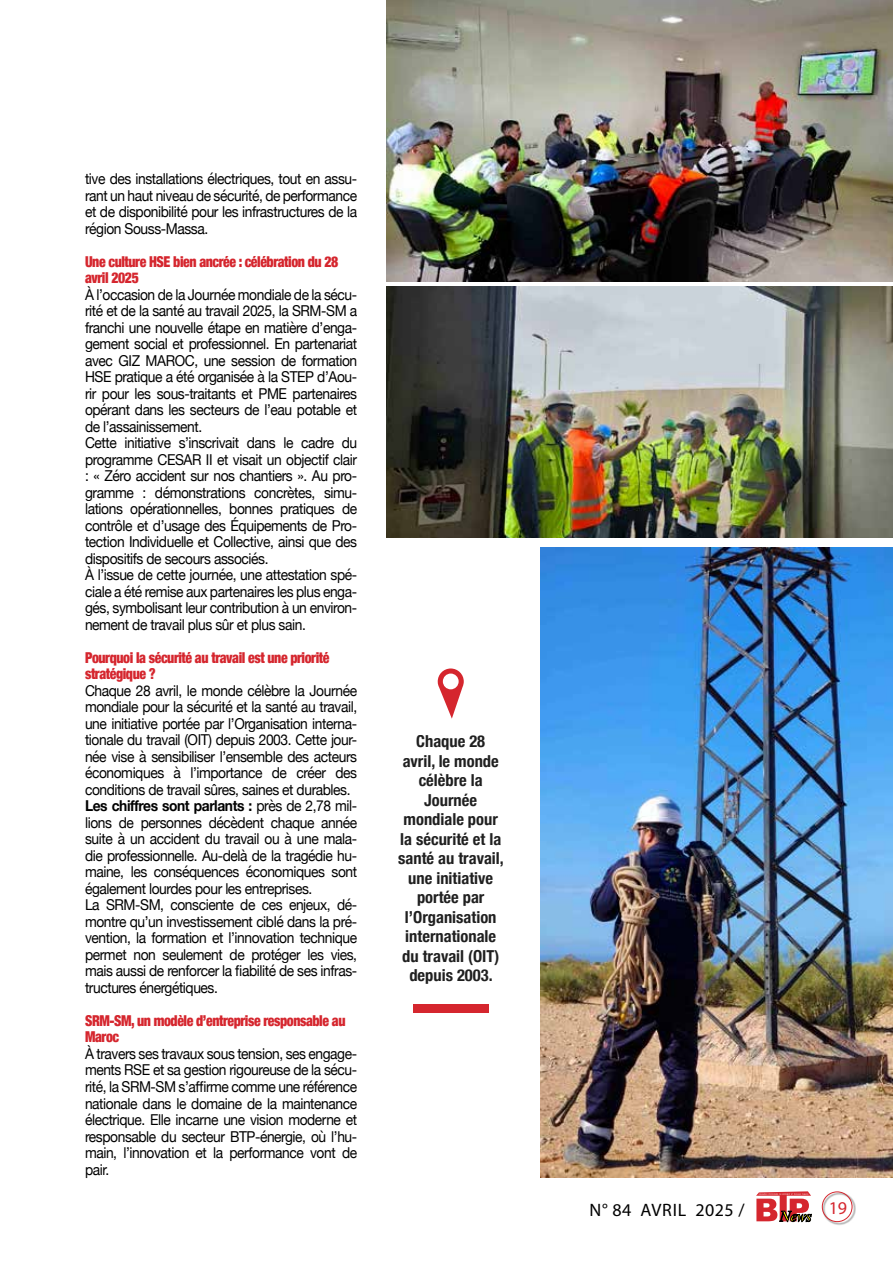
<style>
.page{position:relative;width:893px;height:1263px;background:#fff}
.page>*{position:absolute;margin:0;border:0;box-sizing:border-box;transform-origin:0 0}
.t1{font:18px "Myriad Pro";letter-spacing:.025em;color:#000}
.t2{font:18px "Myriad Pro";color:#d5262e}
.t3{font:700 condensed 16.5px/19.5px "Helvetica Neue";color:#000;text-align:center}
.t4{font:15px/16.5px "Helvetica Neue";letter-spacing:-.03em;color:#000;text-align:justify;scale:.92 1}
.t5{font:900 condensed 15px/16.5px "Helvetica Neue";letter-spacing:-.03em;color:#d5262e;scale:.92 1}
.s1{font-weight:700}
</style>
<div class="page">
<div style="left:822px;top:1192px;width:34px;height:33px;background:#000;opacity:.63"></div>
<div style="left:822px;top:1191px;width:30px;height:31px;border:1px solid #d5262e;border-radius:50%"></div>
<svg style="left:756px;top:1191px;width:55px;height:31px"></svg>
<div style="left:413px;top:1004px;width:75px;height:8px;background:#d5262e"></div>
<svg style="left:438px;top:668px;width:26px;height:51px"></svg>
<img style="left:387px;top:287px;width:506px;height:251px">
<img style="left:387px;top:0;width:506px;height:281px">
<img style="left:540px;top:547px;width:353px;height:631px">
<p class="t4" style="left:85px;top:172px;width:297px">tive des installations électriques, tout en assu&shy;rant un haut niveau de sécurité, de performance et de disponibilité pour les infrastructures de la région Souss-Massa.</p>
<p class="t5" style="left:85px;top:252px;width:277px">Une culture HSE bien ancrée : célébration du 28 avril 2025</p>
<p class="t4" style="left:85px;top:287px;width:297px;text-align:left">À l’occasion de la Journée mondiale de la sécu&shy;rité et de la santé au travail 2025, la SRM-SM a franchi une nouvelle étape en matière d’enga&shy;gement social et professionnel. En partenariat avec GIZ MAROC, une session de formation HSE pratique a été organisée à la STEP d’Aou&shy;rir pour les sous-traitants et PME partenaires opérant dans les secteurs de l’eau potable et de l’assainissement.<br>Cette initiative s’inscrivait dans le cadre du programme CESAR II et visait un objectif clair : « Zéro accident sur nos chantiers ». Au pro&shy;gramme : démonstrations concrètes, simu&shy;lations opérationnelles, bonnes pratiques de contrôle et d’usage des Équipements de Pro&shy;tection Individuelle et Collective, ainsi que des dispositifs de secours associés.<br>À l’issue de cette journée, une attestation spé&shy;ciale a été remise aux partenaires les plus enga&shy;gés, symbolisant leur contribution à un environ&shy;nement de travail plus sûr et plus sain.</p>
<p class="t5" style="left:85px;top:648px;width:267px">Pourquoi la sécurité au travail est une priorité stratégique ?</p>
<p class="t4" style="left:85px;top:683px;width:297px;text-align:left">Chaque 28 avril, le monde célèbre la Journée mondiale pour la sécurité et la santé au travail, une initiative portée par l’Organisation interna&shy;tionale du travail (OIT) depuis 2003. Cette jour&shy;née vise à sensibiliser l’ensemble des acteurs économiques à l’importance de créer des conditions de travail sûres, saines et durables.<br><span class="s1">Les chiffres sont parlants :</span> près de 2,78 mil&shy;lions de personnes décèdent chaque année suite à un accident du travail ou à une mala&shy;die professionnelle. Au-delà de la tragédie hu&shy;maine, les conséquences économiques sont également lourdes pour les entreprises.<br>La SRM-SM, consciente de ces enjeux, dé&shy;montre qu’un investissement ciblé dans la pré&shy;vention, la formation et l’innovation technique permet non seulement de protéger les vies, mais aussi de renforcer la fiabilité de ses infras&shy;tructures énergétiques.</p>
<p class="t5" style="left:85px;top:1011px;width:285px">SRM-SM, un modèle d’entreprise responsable au<br>Maroc</p>
<p class="t4" style="left:85px;top:1046px;width:297px">À travers ses travaux sous tension, ses engage&shy;ments RSE et sa gestion rigoureuse de la sécu&shy;rité, la SRM-SM s’affirme comme une référence nationale dans le domaine de la maintenance électrique. Elle incarne une vision moderne et responsable du secteur BTP-énergie, où l’hu&shy;main, l’innovation et la performance vont de pair.</p>
<p class="t3" style="left:398px;top:730px;width:107px">Chaque 28 avril, le monde célèbre la<br>Journée mondiale pour la sécurité et la santé au travail, une initiative portée par l’Organisation internationale du travail (OIT) depuis 2003.</p>
<p class="t1" style="left:590px;top:1199px;width:157px">N° 84 AVRIL 2025 /</p>
<p class="t2" style="left:829px;top:1196px;width:20px">19</p>
</div>
